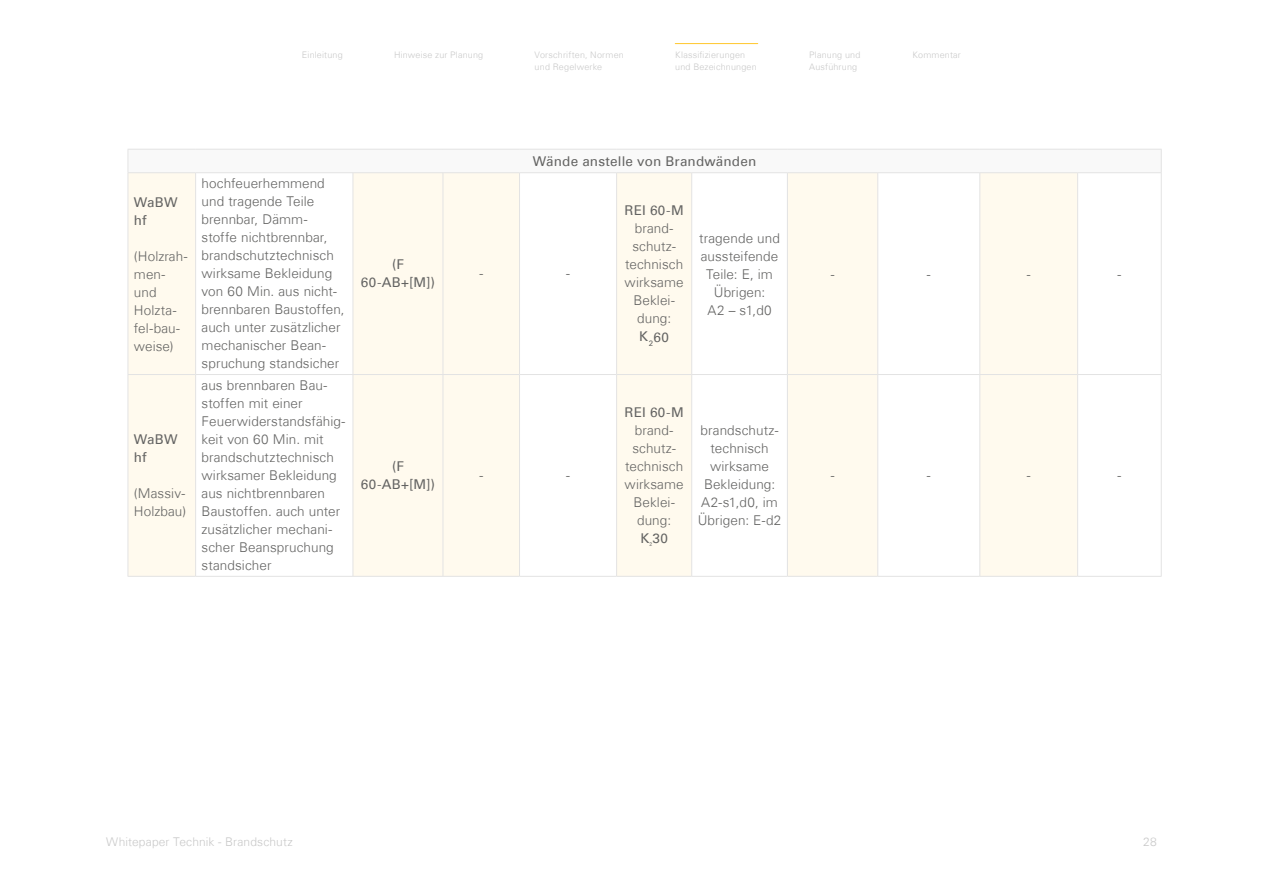
<style>
.page{position:relative;width:1263px;height:893px;background:#fff}
.page>*{position:absolute;margin:0;border:0;box-sizing:border-box;transform-origin:0 0}
.t1{font:300 13.5px/18px "Univers Com 45";letter-spacing:.005em;color:#636362}
.t2{font:13.5px/18px "Univers Com 55 Roman";letter-spacing:.015em;color:#636362}
.t3{font:300 12px "Univers Com 45";letter-spacing:.01em;color:#c8c8c8}
.t4{font:300 9px/12px "Univers Com 45";letter-spacing:.02em;color:#c8c8c8}
</style>
<div class="page">
<div style="left:128px;top:149px;width:1033px;height:24px;background:#f9f9f9"></div>
<svg style="left:129px;top:173px;width:948px;height:403px;fill:#fffaee"></svg>
<hr style="left:195px;top:173px;width:1px;height:201px;background:#e3e3e3">
<hr style="left:353px;top:173px;width:1px;height:201px;background:#e3e3e3">
<hr style="left:443px;top:173px;width:1px;height:201px;background:#e3e3e3">
<hr style="left:519px;top:173px;width:1px;height:201px;background:#e3e3e3">
<hr style="left:616px;top:173px;width:1px;height:201px;background:#e3e3e3">
<hr style="left:691px;top:173px;width:1px;height:201px;background:#e3e3e3">
<hr style="left:787px;top:173px;width:1px;height:201px;background:#e3e3e3">
<hr style="left:877px;top:173px;width:1px;height:201px;background:#e3e3e3">
<hr style="left:979px;top:173px;width:1px;height:201px;background:#e3e3e3">
<hr style="left:1077px;top:173px;width:1px;height:201px;background:#e3e3e3">
<hr style="left:1161px;top:173px;width:1px;height:201px;background:#e3e3e3">
<hr style="left:128px;top:374px;width:68px;height:1px;background:#e3e3e3">
<hr style="left:196px;top:374px;width:157px;height:1px;background:#e3e3e3">
<hr style="left:195px;top:375px;width:1px;height:201px;background:#e3e3e3">
<hr style="left:353px;top:374px;width:90px;height:1px;background:#e3e3e3">
<hr style="left:353px;top:375px;width:1px;height:201px;background:#e3e3e3">
<hr style="left:443px;top:374px;width:76px;height:1px;background:#e3e3e3">
<hr style="left:443px;top:375px;width:1px;height:201px;background:#e3e3e3">
<hr style="left:519px;top:374px;width:98px;height:1px;background:#e3e3e3">
<hr style="left:519px;top:375px;width:1px;height:201px;background:#e3e3e3">
<hr style="left:617px;top:374px;width:75px;height:1px;background:#e3e3e3">
<hr style="left:616px;top:375px;width:1px;height:201px;background:#e3e3e3">
<hr style="left:692px;top:374px;width:95px;height:1px;background:#e3e3e3">
<hr style="left:691px;top:375px;width:1px;height:201px;background:#e3e3e3">
<hr style="left:787px;top:374px;width:91px;height:1px;background:#e3e3e3">
<hr style="left:787px;top:375px;width:1px;height:201px;background:#e3e3e3">
<hr style="left:878px;top:374px;width:102px;height:1px;background:#e3e3e3">
<hr style="left:877px;top:375px;width:1px;height:201px;background:#e3e3e3">
<hr style="left:980px;top:374px;width:98px;height:1px;background:#e3e3e3">
<hr style="left:979px;top:375px;width:1px;height:201px;background:#e3e3e3">
<hr style="left:1078px;top:374px;width:83px;height:1px;background:#e3e3e3">
<hr style="left:1077px;top:375px;width:1px;height:201px;background:#e3e3e3">
<hr style="left:1161px;top:375px;width:1px;height:201px;background:#e3e3e3">
<hr style="left:128px;top:576px;width:68px;height:1px;background:#e3e3e3">
<hr style="left:196px;top:576px;width:157px;height:1px;background:#e3e3e3">
<hr style="left:353px;top:576px;width:90px;height:1px;background:#e3e3e3">
<hr style="left:443px;top:576px;width:76px;height:1px;background:#e3e3e3">
<hr style="left:519px;top:576px;width:98px;height:1px;background:#e3e3e3">
<hr style="left:617px;top:576px;width:75px;height:1px;background:#e3e3e3">
<hr style="left:692px;top:576px;width:95px;height:1px;background:#e3e3e3">
<hr style="left:787px;top:576px;width:91px;height:1px;background:#e3e3e3">
<hr style="left:878px;top:576px;width:102px;height:1px;background:#e3e3e3">
<hr style="left:980px;top:576px;width:98px;height:1px;background:#e3e3e3">
<hr style="left:1078px;top:576px;width:83px;height:1px;background:#e3e3e3">
<hr style="left:128px;top:173px;width:1px;height:201px;background:#e3e3e3">
<hr style="left:128px;top:375px;width:1px;height:201px;background:#e3e3e3">
<hr style="left:128px;top:149px;width:68px;height:1px;background:#e3e3e3">
<hr style="left:196px;top:149px;width:157px;height:1px;background:#e3e3e3">
<hr style="left:353px;top:149px;width:90px;height:1px;background:#e3e3e3">
<hr style="left:443px;top:149px;width:76px;height:1px;background:#e3e3e3">
<hr style="left:519px;top:149px;width:98px;height:1px;background:#e3e3e3">
<hr style="left:617px;top:149px;width:75px;height:1px;background:#e3e3e3">
<hr style="left:692px;top:149px;width:95px;height:1px;background:#e3e3e3">
<hr style="left:787px;top:149px;width:91px;height:1px;background:#e3e3e3">
<hr style="left:878px;top:149px;width:102px;height:1px;background:#e3e3e3">
<hr style="left:980px;top:149px;width:98px;height:1px;background:#e3e3e3">
<hr style="left:1078px;top:149px;width:83px;height:1px;background:#e3e3e3">
<svg style="left:1161px;top:150px;width:1px;height:22px"></svg>
<hr style="left:128px;top:172px;width:68px;height:1px;background:#e3e3e3">
<hr style="left:196px;top:172px;width:157px;height:1px;background:#e3e3e3">
<hr style="left:353px;top:172px;width:90px;height:1px;background:#e3e3e3">
<hr style="left:443px;top:172px;width:76px;height:1px;background:#e3e3e3">
<hr style="left:519px;top:172px;width:98px;height:1px;background:#e3e3e3">
<hr style="left:617px;top:172px;width:75px;height:1px;background:#e3e3e3">
<hr style="left:692px;top:172px;width:95px;height:1px;background:#e3e3e3">
<hr style="left:787px;top:172px;width:91px;height:1px;background:#e3e3e3">
<hr style="left:878px;top:172px;width:102px;height:1px;background:#e3e3e3">
<hr style="left:980px;top:172px;width:98px;height:1px;background:#e3e3e3">
<hr style="left:1078px;top:172px;width:83px;height:1px;background:#e3e3e3">
<hr style="left:675px;top:43px;width:83px;height:1px;background:#ffc72c">
<p class="t4" style="left:302px;top:48px;width:42px">Einleitung</p>
<p class="t4" style="left:394px;top:48px;width:91px">Hinweise zur Planung</p>
<p class="t4" style="left:535px;top:48px;width:91px">Vorschriften, Normen und Regelwerke</p>
<p class="t4" style="left:675px;top:48px;width:83px">Klassifizierungen und Bezeichnungen</p>
<p class="t4" style="left:809px;top:48px;width:53px">Planung und<br>Ausführung</p>
<p class="t4" style="left:912px;top:48px;width:50px">Kommentar</p>
<p class="t2" style="left:134px;top:193px;width:45px">WaBW hf</p>
<p class="t1" style="left:134px;top:247px;width:55px">(Holzrah&shy;men&shy;und<br>Holzta&shy;fel-bau&shy;weise)</p>
<p class="t2" style="left:134px;top:430px;width:45px">WaBW hf</p>
<p class="t1" style="left:134px;top:484px;width:54px">(Massiv-<br>Holzbau)</p>
<p class="t1" style="left:202px;top:175px;width:145px">hochfeuerhemmend und tragende Teile brennbar, Dämm&shy;stoffe nichtbrennbar, brandschutztechnisch wirksame Bekleidung von 60 Min. aus nicht&shy;brennbaren Baustoffen, auch unter zusätzlicher mechanischer Bean&shy;spruchung standsicher</p>
<p class="t1" style="left:202px;top:376px;width:145px">aus brennbaren Bau&shy;stoffen mit einer<br>Feuerwiderstandsfähig&shy;keit von 60 Min. mit brandschutztechnisch wirksamer Bekleidung aus nichtbrennbaren<br>Baustoffen. auch unter zusätzlicher mechani&shy;scher Beanspruchung standsicher</p>
<p class="t2" style="left:361px;top:256px;width:76px;text-align:center">(F<br>60-AB+[M])</p>
<p class="t2" style="left:361px;top:457px;width:76px;text-align:center">(F<br>60-AB+[M])</p>
<p class="t2" style="left:533px;top:152px;width:225px">Wände anstelle von Brandwänden</p>
<p class="t1" style="left:479px;top:265px;width:5px">-</p>
<p class="t1" style="left:566px;top:265px;width:5px">-</p>
<p class="t1" style="left:479px;top:466px;width:5px">-</p>
<p class="t1" style="left:566px;top:466px;width:5px">-</p>
<p class="t2" style="left:624px;top:202px;width:61px">REI 60-M</p>
<p class="t1" style="left:625px;top:220px;width:61px;text-align:center">brand&shy;schutz&shy;technisch wirksame<br>Beklei&shy;dung:</p>
<p class="t2" style="left:639px;top:328px;width:31px">K<sub>2</sub>60</p>
<p class="t1" style="left:699px;top:229px;width:82px;text-align:center">tragende und aussteifende<br>Teile: E, im<br>Übrigen:<br>A2 – s1,d0</p>
<p class="t2" style="left:624px;top:403px;width:61px">REI 60-M</p>
<p class="t1" style="left:625px;top:421px;width:61px;text-align:center">brand&shy;schutz&shy;technisch wirksame<br>Beklei&shy;dung:</p>
<p class="t2" style="left:640px;top:529px;width:29px">K<sub>²</sub>30</p>
<p class="t1" style="left:698px;top:421px;width:85px;text-align:center">brandschutz&shy;technisch wirksame<br>Bekleidung:<br>A2-s1,d0, im<br>Übrigen: E-d2</p>
<p class="t1" style="left:831px;top:265px;width:5px">-</p>
<p class="t1" style="left:927px;top:265px;width:5px">-</p>
<p class="t1" style="left:1027px;top:265px;width:5px">-</p>
<p class="t1" style="left:1117px;top:265px;width:5px">-</p>
<p class="t1" style="left:831px;top:466px;width:5px">-</p>
<p class="t1" style="left:927px;top:466px;width:5px">-</p>
<p class="t1" style="left:1027px;top:466px;width:5px">-</p>
<p class="t1" style="left:1117px;top:466px;width:5px">-</p>
<p class="t3" style="left:106px;top:835px;width:188px">Whitepaper Technik - Brandschutz</p>
<p class="t3" style="left:1143px;top:835px;width:15px">28</p>
</div>
